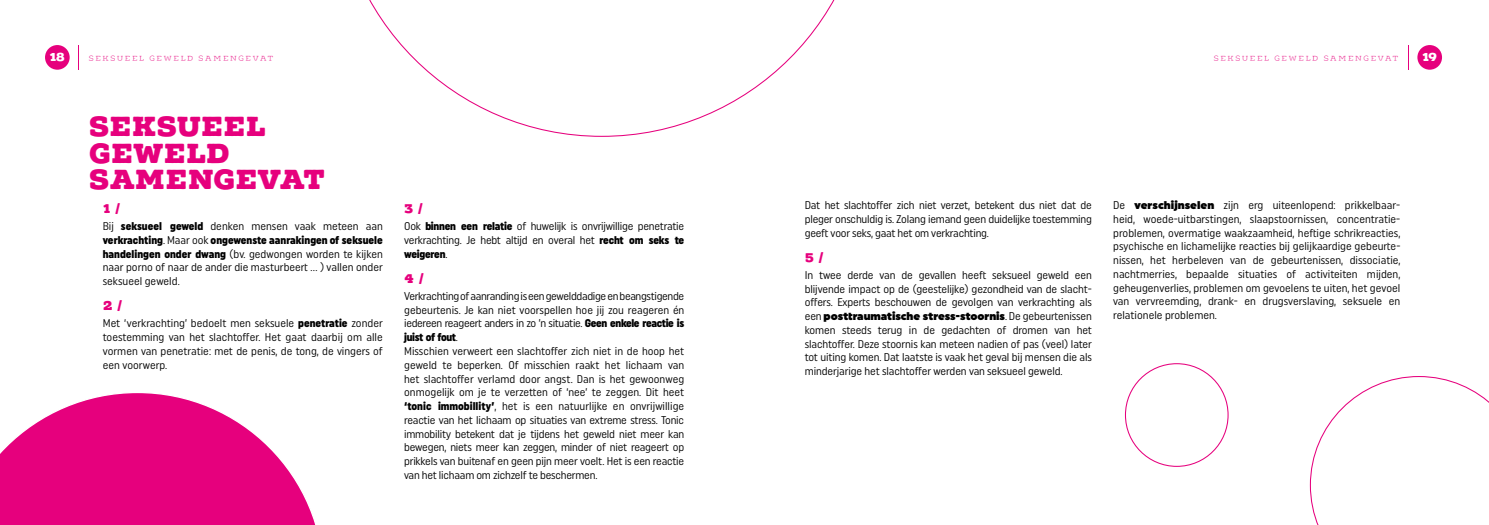
<style>
.page{position:relative;width:1489px;height:525px;background:#fff}
.page>*{position:absolute;margin:0;border:0;box-sizing:border-box;transform-origin:0 0}
.t1{font:30px/26.2px "Typnic Headline Slab";letter-spacing:-.03em;color:#e6007d}
.t2{font:13.75px "Typnic Headline Slab";color:#e6007d}
.t3{font:12.5px "Typnic Headline Slab";color:#fff}
.t4{font:condensed 11.25px/13.8px "Uniform";letter-spacing:-.01em;color:#000;text-align:justify}
.t5{font:900 11.25px "Uniform Condensed";color:#000}
.t6{font:11.25px "Uniform Ultra";letter-spacing:-.01em;color:#000}
.t7{font:900 11.25px "Uniform Condensed";letter-spacing:-.03em;color:#000}
.t8{font:900 11.25px "Uniform Condensed";letter-spacing:-.02em;color:#000}
.t9{font:8.75px "Typnic Headline Slab Fill";letter-spacing:.05em;color:#e6007d}
.s1{font-family:"Uniform Condensed";font-weight:900;font-stretch:normal}
.s2{font-family:"Uniform";font-weight:400;font-stretch:condensed}
.s3{font-family:"Uniform";font-stretch:condensed}
.s4{font-family:"Uniform Ultra";font-stretch:normal}
</style>
<div class="page">
<div style="left:45px;top:45px;width:25px;height:25px;background:#e6007d;border-radius:50%"></div>
<div style="left:1417px;top:45px;width:24px;height:25px;background:#e6007d;border-radius:50%"></div>
<svg style="left:369px;top:0;width:466px;height:137px"></svg>
<svg style="left:0;top:393px;width:315px;height:131px"></svg>
<svg style="left:1309px;top:376px;width:179px;height:148px"></svg>
<p class="t3" style="left:50px;top:50px;width:17px">18</p>
<p class="t9" style="left:88px;top:53px;width:187px">Seksueel geweld samengevat</p>
<p class="t9" style="left:1212px;top:53px;width:187px">Seksueel geweld samengevat</p>
<p class="t3" style="left:1421px;top:50px;width:17px">19</p>
<h1 class="t1" style="left:89px;top:114px;width:239px">SEKSUEEL<br>GEWELD<br>SAMENGEVAT</h1>
<p class="t2" style="left:103px;top:200px;width:19px">1 /</p>
<p class="t4" style="left:103px;top:219px;width:281px">Bij <span class="s1">seksueel geweld</span> denken mensen vaak meteen aan</p>
<p class="t5" style="left:103px;top:233px;width:281px">verkrachting<span class="s2">. Maar ook</span> ongewenste aanrakingen of seksuele</p>
<p class="t4" style="left:103px;top:246px;width:281px"><span class="s1">handelingen onder dwang</span> (bv. gedwongen worden te kijken naar porno of naar de ander die masturbeert … ) vallen onder seksueel geweld.</p>
<p class="t2" style="left:103px;top:298px;width:21px">2 /</p>
<p class="t4" style="left:103px;top:316px;width:281px">Met ‘verkrachting’ bedoelt men seksuele <span class="s1">penetratie</span> zonder toestemming van het slachtoffer. Het gaat daarbij om alle vormen van penetratie: met de penis, de tong, de vingers of een voorwerp.</p>
<p class="t2" style="left:404px;top:200px;width:20px">3 /</p>
<p class="t4" style="left:404px;top:219px;width:281px">Ook <span class="s1">binnen een relatie</span> of huwelijk is onvrijwillige penetratie verkrachting. Je hebt altijd en overal het <span class="s1">recht om seks te</span></p>
<p class="t8" style="left:404px;top:247px;width:45px">weigeren<span class="s2">.</span></p>
<p class="t2" style="left:404px;top:270px;width:21px">4 /</p>
<p class="t4" style="left:404px;top:289px;width:281px">Verkrachting of aanranding is een gewelddadige en beangstigende gebeurtenis. Je kan niet voorspellen hoe jij zou reageren én iedereen reageert anders in zo ’n situatie. <span class="s1">Geen enkele reactie is</span></p>
<p class="t7" style="left:404px;top:330px;width:55px">juist of fout<span class="s2">.</span></p>
<p class="t4" style="left:404px;top:344px;width:281px">Misschien verweert een slachtoffer zich niet in de hoop het geweld te beperken. Of misschien raakt het lichaam van het slachtoffer verlamd door angst. Dan is het gewoonweg onmogelijk om je te verzetten of ‘nee’ te zeggen. Dit heet <span class="s1">‘tonic immobillity’</span>, het is een natuurlijke en onvrijwillige reactie van het lichaam op situaties van extreme stress. Tonic immobility betekent dat je tijdens het geweld niet meer kan bewegen, niets meer kan zeggen, minder of niet reageert op prikkels van buitenaf en geen pijn meer voelt. Het is een reactie van het lichaam om zichzelf te beschermen.</p>
<p class="t4" style="left:804px;top:198px;width:288px">Dat het slachtoffer zich niet verzet, betekent dus niet dat de pleger onschuldig is. Zolang iemand geen duidelijke toestemming geeft voor seks, gaat het om verkrachting.</p>
<p class="t2" style="left:804px;top:249px;width:20px">5 /</p>
<p class="t4" style="left:804px;top:268px;width:289px">In twee derde van de gevallen heeft seksueel geweld een blijvende impact op de (geestelijke) gezondheid van de slacht&shy;offers. Experts beschouwen de gevolgen van verkrachting als</p>
<p class="t6" style="left:804px;top:309px;width:288px"><span class="s3">een</span> posttraumatische stress-stoornis<span class="s3">. De gebeurtenissen</span></p>
<p class="t4" style="left:804px;top:323px;width:289px">komen steeds terug in de gedachten of dromen van het slachtoffer. Deze stoornis kan meteen nadien of pas (veel) later tot uiting komen. Dat laatste is vaak het geval bij mensen die als minderjarige het slachtoffer werden van seksueel geweld.</p>
<p class="t4" style="left:1113px;top:198px;width:289px">De <span class="s4">verschijnselen</span> zijn erg uiteenlopend: prikkelbaar&shy;heid, woede-uitbarstingen, slaapstoornissen, concentratie&shy;problemen, overmatige waakzaamheid, heftige schrikreacties, psychische en lichamelijke reacties bij gelijkaardige gebeurte&shy;nissen, het herbeleven van de gebeurtenissen, dissociatie, nachtmerries, bepaalde situaties of activiteiten mijden, geheugenverlies, problemen om gevoelens te uiten, het gevoel van vervreemding, drank- en drugsverslaving, seksuele en relationele problemen.</p>
</div>
